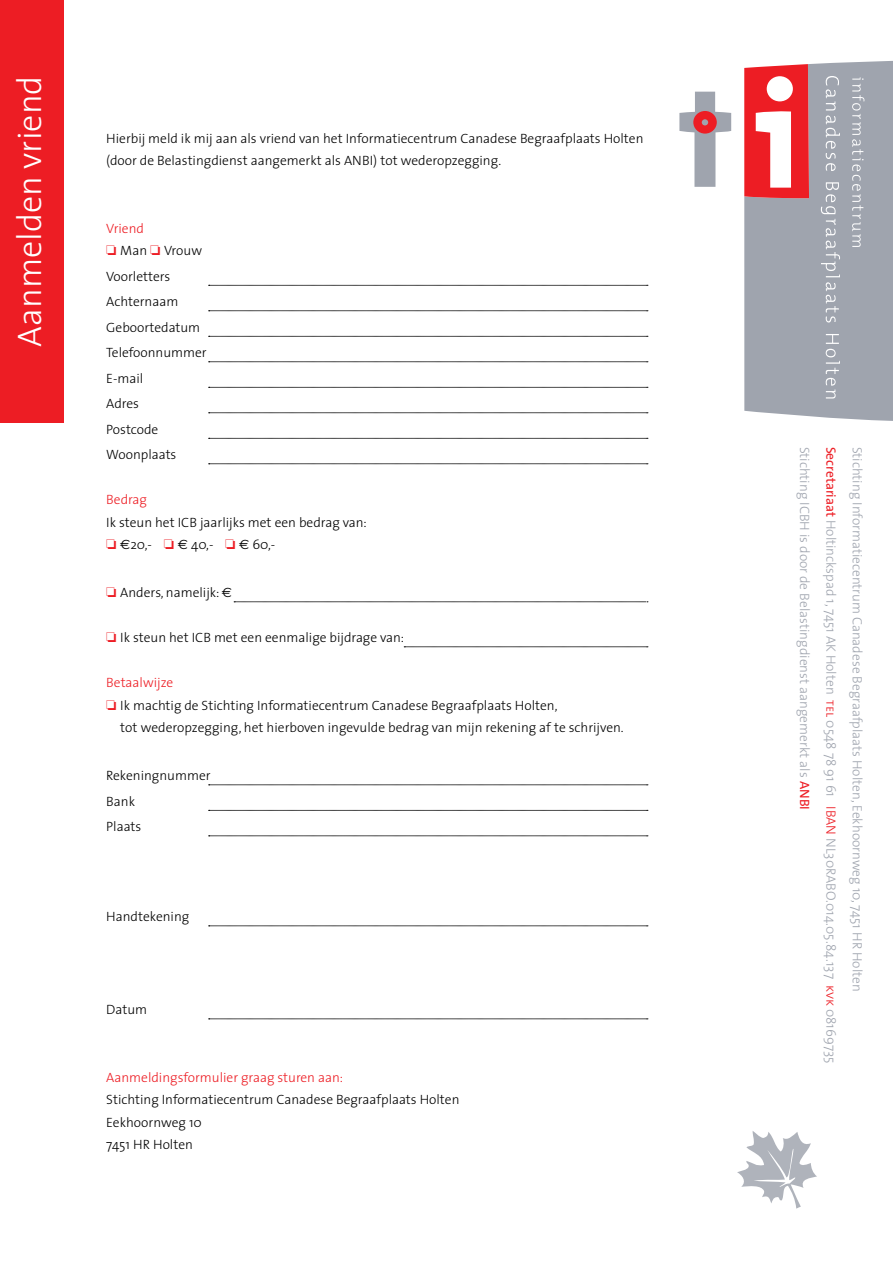
<style>
.page{position:relative;width:893px;height:1263px;background:#fff}
.page>*{position:absolute;margin:0;border:0;box-sizing:border-box;transform-origin:0 0}
.t1{font:300 34.2px "The Sans";color:#fff}
.t2{font:300 13.5px/25.5px "The Sans";color:#000}
.t3{font:300 13.5px "The Sans";color:#9fa4ae}
.t4{font:300 13.5px "The Sans";color:#ed1d24}
.s1{color:#ed1d24}
.s2{font-family:"Euro Sans";font-weight:400}
.s3{font-weight:400;color:#ed1d24}
.s4{font-family:"The Sans Light Caps";font-weight:400;color:#ed1d24}
</style>
<div class="page">
<svg style="left:737px;top:1131px;width:80px;height:77px"></svg>
<div style="left:744px;top:61px;width:149px;height:360px;background:#9fa4ae"></div>
<svg style="left:852px;top:77px;width:12px;height:170px"></svg>
<svg style="left:826px;top:76px;width:13px;height:34px"></svg>
<svg style="left:826px;top:116px;width:14px;height:55px"></svg>
<svg style="left:821px;top:182px;width:19px;height:140px"></svg>
<svg style="left:826px;top:334px;width:14px;height:64px"></svg>
<svg style="left:744px;top:64px;width:65px;height:134px"></svg>
<svg style="left:679px;top:92px;width:52px;height:95px"></svg>
<div style="left:0;top:0;width:64px;height:422px;background:#ed1d24"></div>
<svg style="left:209px;top:285px;width:439px;height:1px"></svg>
<svg style="left:209px;top:310px;width:439px;height:1px"></svg>
<svg style="left:209px;top:336px;width:439px;height:1px"></svg>
<svg style="left:209px;top:361px;width:439px;height:1px"></svg>
<svg style="left:209px;top:387px;width:439px;height:1px"></svg>
<svg style="left:209px;top:412px;width:439px;height:1px"></svg>
<svg style="left:209px;top:438px;width:439px;height:1px"></svg>
<svg style="left:209px;top:463px;width:439px;height:1px"></svg>
<svg style="left:234px;top:601px;width:414px;height:1px"></svg>
<svg style="left:404px;top:646px;width:244px;height:1px"></svg>
<svg style="left:209px;top:784px;width:439px;height:1px"></svg>
<svg style="left:209px;top:810px;width:439px;height:1px"></svg>
<svg style="left:209px;top:835px;width:439px;height:1px"></svg>
<svg style="left:209px;top:925px;width:439px;height:1px"></svg>
<svg style="left:209px;top:1018px;width:439px;height:1px"></svg>
<h1 class="t1" style="left:1px;top:347px;width:273px;rotate:-90deg">Aanmelden vriend</h1>
<p class="t2" style="left:106px;top:127px;width:539px;line-height:22.5px">Hierbij meld ik mij aan als vriend van het Informatiecentrum Canadese Begraafplaats Holten (door de Belastingdienst aangemerkt als ANBI) tot wederopzegging.</p>
<p class="t2" style="left:106px;top:217px;width:97px;line-height:22.5px"><span class="s1">Vriend<br>❏</span> Man <span class="s1">❏</span> Vrouw</p>
<p class="t2" style="left:106px;top:263px;width:102px">Voorletters<br>Achternaam<br>Geboortedatum<br>Telefoonnummer<br>E-mail<br>Adres<br>Postcode<br>Woonplaats</p>
<p class="t4" style="left:106px;top:489px;width:42px">Bedrag</p>
<p class="t2" style="left:106px;top:511px;width:262px;line-height:22.5px">Ik steun het ICB jaarlijks met een bedrag van: <span class="s1">❏</span> <span class="s2">€</span>20,- <span class="s1">❏</span> <span class="s2">€</span> 40,- <span class="s1">❏</span> <span class="s2">€</span> 60,-</p>
<p class="t2" style="left:106px;top:580px;width:127px"><span class="s1">❏</span> Anders, namelijk: <span class="s2">€</span></p>
<p class="t2" style="left:106px;top:625px;width:299px"><span class="s1">❏</span> Ik steun het ICB met een eenmalige bijdrage van:</p>
<p class="t4" style="left:106px;top:672px;width:68px">Betaalwijze</p>
<p class="t2" style="left:106px;top:692px;width:453px"><span class="s1">❏</span> Ik machtig de Stichting Informatiecentrum Canadese Begraafplaats Holten,</p>
<p class="t2" style="left:120px;top:715px;width:505px">tot wederopzegging, het hierboven ingevulde bedrag van mijn rekening af te schrijven.</p>
<p class="t2" style="left:106px;top:763px;width:106px">Rekeningnummer<br>Bank<br>Plaats</p>
<p class="t2" style="left:106px;top:904px;width:85px">Handtekening</p>
<p class="t2" style="left:106px;top:997px;width:42px">Datum</p>
<p class="t4" style="left:106px;top:1066px;width:238px">Aanmeldingsformulier graag sturen aan:</p>
<p class="t2" style="left:106px;top:1088px;width:355px;line-height:22.5px">Stichting Informatiecentrum Canadese Begraafplaats Holten<br>Eekhoornweg 10<br>7451 HR Holten</p>
<p class="t3" style="left:816px;top:446px;width:365px;rotate:90deg">Stichting ICBH is door de Belastingdienst aangemerkt als <span class="s3">ANBI</span></p>
<p class="t3" style="left:842px;top:446px;width:618px;rotate:90deg"><span class="s3">Secretariaat</span> Holtinckspad 1, 7451 AK Holten <span class="s4">tel</span> 0548 78 91 61 <span class="s1">IBAN</span> NL30RABO.014.05.84.137 <span class="s4">kvk</span> 08169735</p>
<p class="t3" style="left:868px;top:446px;width:547px;rotate:90deg">Stichting Informatiecentrum Canadese Begraafplaats Holten, Eekhoornweg 10, 7451 HR Holten</p>
</div>
